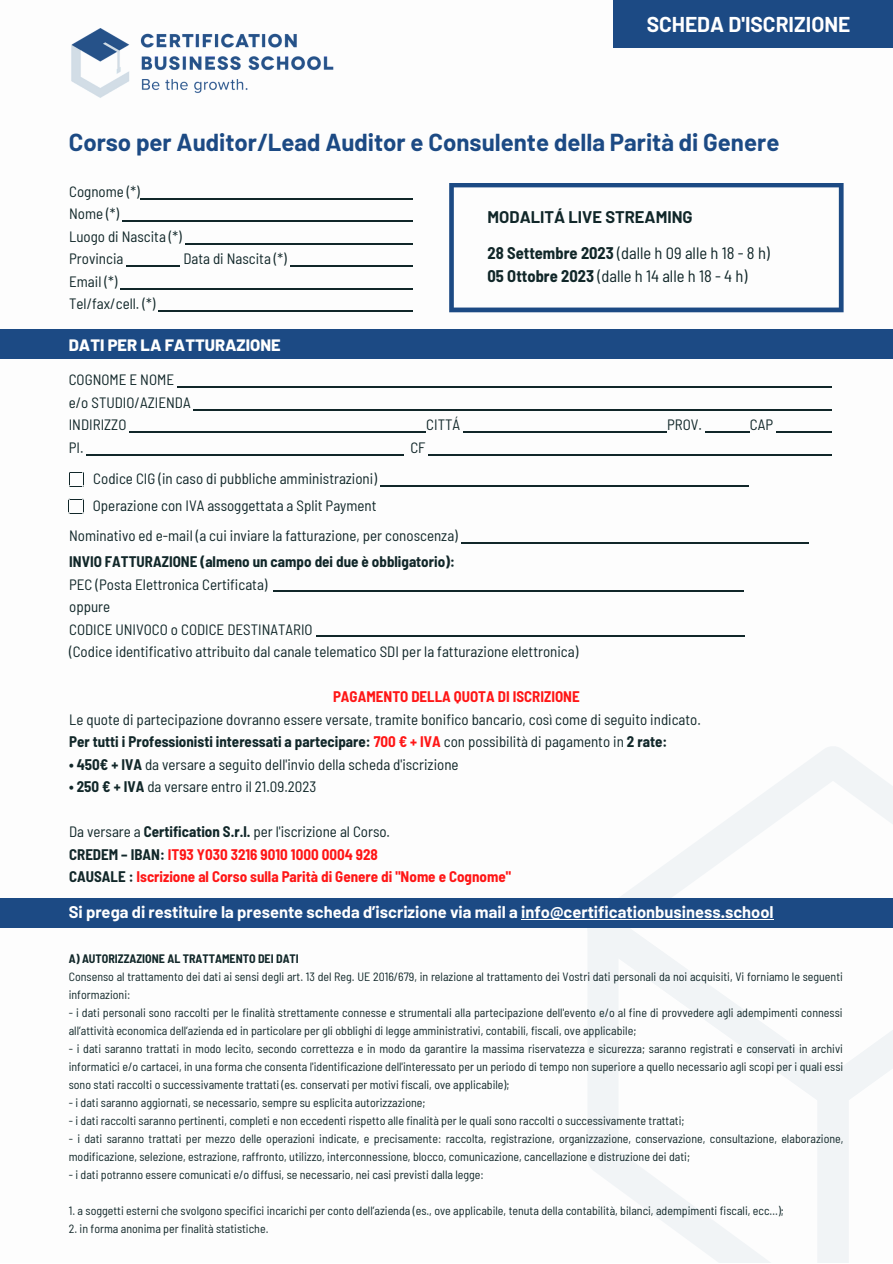
<style>
.page{position:relative;width:893px;height:1264px;background:#fff}
.page>*{position:absolute;margin:0;border:0;box-sizing:border-box;transform-origin:0 0}
.t1{font:700 24px "Barlow";color:#1c4a84}
.t2{font:700 21px "Barlow";color:#fff}
.t3{font:700 16.5px "Barlow";color:#fff}
.t4{font:semi-condensed 16.5px "Barlow";color:#112729}
.t5{font:700 16.5px "Barlow";color:#112729}
.t6{font:800 16.5px "Barlow";color:#fff}
.t7{font:semi-condensed 15px "Barlow";color:#112729}
.t8{font:700 semi-condensed 15px "Barlow";color:#112729}
.t9{font:700 semi-condensed 15px "Barlow";color:#ff1616}
.t10{font:semi-condensed 12px/18px "Barlow";color:#112729}
.t11{font:700 semi-condensed 12px "Barlow";color:#112729}
.s1{font-weight:700}
.s2{color:#ff1616}
.s3{font-weight:400}
.s4{color:#112729}
</style>
<div class="page">
<svg style="left:588px;top:1107px;width:181px;height:155px"></svg>
<div style="left:817px;top:1107px;width:32px;height:155px;background:#f1f4f6"></div>
<svg style="left:587px;top:746px;width:305px;height:361px"></svg>
<div style="left:0;top:898px;width:892px;height:30px;background:#1c4a84"></div>
<img style="left:71px;top:28px;width:263px;height:70px">
<div style="left:613px;top:0;width:279px;height:48px;background:#1c4a84"></div>
<div style="left:0;top:329px;width:892px;height:29px;background:#1c4a84"></div>
<svg style="left:69px;top:472px;width:15px;height:15px"></svg>
<svg style="left:69px;top:499px;width:15px;height:15px"></svg>
<hr style="left:273px;top:591px;width:471px;height:1px;background:#112729">
<hr style="left:316px;top:635px;width:428px;height:2px;background:#112729">
<hr style="left:140px;top:198px;width:272px;height:1px;background:#112729">
<hr style="left:122px;top:220px;width:290px;height:2px;background:#112729">
<hr style="left:185px;top:243px;width:227px;height:1px;background:#112729">
<hr style="left:126px;top:265px;width:54px;height:2px;background:#112729">
<hr style="left:290px;top:265px;width:122px;height:2px;background:#112729">
<hr style="left:120px;top:288px;width:292px;height:1px;background:#112729">
<hr style="left:158px;top:310px;width:254px;height:1px;background:#112729">
<svg style="left:449px;top:183px;width:394px;height:129px"></svg>
<hr style="left:177px;top:386px;width:654px;height:2px;background:#112729">
<hr style="left:193px;top:409px;width:638px;height:1px;background:#112729">
<hr style="left:129px;top:431px;width:297px;height:1px;background:#112729">
<hr style="left:463px;top:431px;width:204px;height:1px;background:#112729">
<hr style="left:705px;top:431px;width:44px;height:1px;background:#112729">
<hr style="left:776px;top:431px;width:55px;height:1px;background:#112729">
<hr style="left:86px;top:454px;width:318px;height:1px;background:#112729">
<hr style="left:428px;top:454px;width:403px;height:1px;background:#112729">
<hr style="left:380px;top:485px;width:368px;height:1px;background:#112729">
<hr style="left:461px;top:542px;width:347px;height:1px;background:#112729">
<hr style="left:521px;top:918px;width:252px;height:1px;background:#fff">
<p class="t2" style="left:646px;top:11px;width:205px">SCHEDA D'ISCRIZIONE</p>
<p class="t1" style="left:69px;top:127px;width:712px">Corso per Auditor/Lead Auditor e Consulente della Parità di Genere</p>
<p class="t7" style="left:69px;top:182px;width:72px">Cognome (*)</p>
<p class="t7" style="left:69px;top:204px;width:51px">Nome (*)</p>
<p class="t7" style="left:69px;top:227px;width:114px">Luogo di Nascita (*)</p>
<p class="t7" style="left:69px;top:249px;width:56px">Provincia</p>
<p class="t7" style="left:183px;top:249px;width:105px">Data di Nascita (*)</p>
<p class="t7" style="left:69px;top:272px;width:50px">Email (*)</p>
<p class="t7" style="left:69px;top:294px;width:88px">Tel/fax/cell. (*)</p>
<p class="t5" style="left:487px;top:206px;width:206px">MODALITÁ LIVE STREAMING</p>
<p class="t4" style="left:487px;top:243px;width:284px"><span class="s1">28 Settembre 2023</span> (dalle h 09 alle h 18 - 8 h)</p>
<p class="t4" style="left:487px;top:265px;width:261px"><span class="s1">05 Ottobre 2023</span> (dalle h 14 alle h 18 - 4 h)</p>
<p class="t6" style="left:69px;top:334px;width:213px">DATI PER LA FATTURAZIONE</p>
<p class="t7" style="left:69px;top:370px;width:107px">COGNOME E NOME</p>
<p class="t7" style="left:69px;top:393px;width:123px">e/o STUDIO/AZIENDA</p>
<p class="t7" style="left:69px;top:415px;width:59px">INDIRIZZO</p>
<p class="t7" style="left:426px;top:415px;width:35px">CITTÁ</p>
<p class="t7" style="left:667px;top:415px;width:36px">PROV.</p>
<p class="t7" style="left:749px;top:415px;width:25px">CAP</p>
<p class="t7" style="left:69px;top:438px;width:16px">PI.</p>
<p class="t7" style="left:410px;top:438px;width:17px">CF</p>
<p class="t7" style="left:93px;top:469px;width:285px">Codice CIG (in caso di pubbliche amministrazioni)</p>
<p class="t7" style="left:93px;top:495px;width:285px">Operazione con IVA assoggettata a Split Payment</p>
<p class="t7" style="left:69px;top:526px;width:390px">Nominativo ed e-mail (a cui inviare la fatturazione, per conoscenza)</p>
<p class="t8" style="left:69px;top:552px;width:387px">INVIO FATTURAZIONE (almeno un campo dei due è obbligatorio):</p>
<p class="t7" style="left:69px;top:574px;width:200px">PEC (Posta Elettronica Certificata)</p>
<p class="t7" style="left:69px;top:597px;width:43px">oppure</p>
<p class="t7" style="left:69px;top:619px;width:245px">CODICE UNIVOCO o CODICE DESTINATARIO</p>
<p class="t7" style="left:69px;top:642px;width:510px">(Codice identificativo attribuito dal canale telematico SDI per la fatturazione elettronica)</p>
<p class="t9" style="left:333px;top:687px;width:248px">PAGAMENTO DELLA QUOTA DI ISCRIZIONE</p>
<p class="t7" style="left:69px;top:709px;width:633px">Le quote di partecipazione dovranno essere versate, tramite bonifico bancario, così come di seguito indicato.</p>
<p class="t8" style="left:69px;top:732px;width:599px">Per tutti i Professionisti interessati a partecipare: <span class="s2">700 € + IVA</span> <span class="s3">con possibilità di pagamento in</span> 2 rate:</p>
<p class="t7" style="left:69px;top:754px;width:391px"><span class="s1">• 450€ + IVA</span> da versare a seguito dell'invio della scheda d'iscrizione</p>
<p class="t7" style="left:69px;top:777px;width:249px"><span class="s1">• 250 € + IVA</span> da versare entro il 21.09.2023</p>
<p class="t7" style="left:69px;top:822px;width:322px">Da versare a <span class="s1">Certification S.r.l.</span> per l'iscrizione al Corso.</p>
<p class="t9" style="left:69px;top:844px;width:310px"><span class="s4">CREDEM – IBAN:</span> IT93 Y030 3216 9010 1000 0004 928</p>
<p class="t9" style="left:69px;top:867px;width:443px"><span class="s4">CAUSALE :</span> Iscrizione al Corso sulla Parità di Genere di "Nome e Cognome"</p>
<p class="t3" style="left:69px;top:901px;width:706px">Si prega di restituire la presente scheda d’iscrizione via mail a info@certificationbusiness.school</p>
<p class="t11" style="left:69px;top:950px;width:231px">A) AUTORIZZAZIONE AL TRATTAMENTO DEI DATI</p>
<p class="t10" style="left:69px;top:966px;width:775px">Consenso al trattamento dei dati ai sensi degli art. 13 del Reg. UE 2016/679, in relazione al trattamento dei Vostri dati personali da noi acquisiti, Vi forniamo le seguenti informazioni:</p>
<p class="t10" style="left:69px;top:1002px;width:775px">- i dati personali sono raccolti per le finalità strettamente connesse e strumentali alla partecipazione dell'evento e/o al fine di provvedere agli adempimenti connessi all’attività economica dell’azienda ed in particolare per gli obblighi di legge amministrativi, contabili, fiscali, ove applicabile;</p>
<p class="t10" style="left:69px;top:1038px;width:776px;text-align:justify">- i dati saranno trattati in modo lecito, secondo correttezza e in modo da garantire la massima riservatezza e sicurezza; saranno registrati e conservati in archivi informatici e/o cartacei, in una forma che consenta l'identificazione dell'interessato per un periodo di tempo non superiore a quello necessario agli scopi per i quali essi sono stati raccolti o successivamente trattati (es. conservati per motivi fiscali, ove applicabile);</p>
<p class="t10" style="left:69px;top:1092px;width:358px">- i dati saranno aggiornati, se necessario, sempre su esplicita autorizzazione;</p>
<p class="t10" style="left:69px;top:1110px;width:617px">- i dati raccolti saranno pertinenti, completi e non eccedenti rispetto alle finalità per le quali sono raccolti o successivamente trattati;</p>
<p class="t10" style="left:69px;top:1128px;width:776px">- i dati saranno trattati per mezzo delle operazioni indicate, e precisamente: raccolta, registrazione, organizzazione, conservazione, consultazione, elaborazione, modificazione, selezione, estrazione, raffronto, utilizzo, interconnessione, blocco, comunicazione, cancellazione e distruzione dei dati;</p>
<p class="t10" style="left:69px;top:1164px;width:416px">- i dati potranno essere comunicati e/o diffusi, se necessario, nei casi previsti dalla legge:</p>
<p class="t10" style="left:69px;top:1200px;width:716px">1. a soggetti esterni che svolgono specifici incarichi per conto dell’azienda (es., ove applicabile, tenuta della contabilità, bilanci, adempimenti fiscali, ecc…);</p>
<p class="t10" style="left:69px;top:1218px;width:201px">2. in forma anonima per finalità statistiche.</p>
</div>
